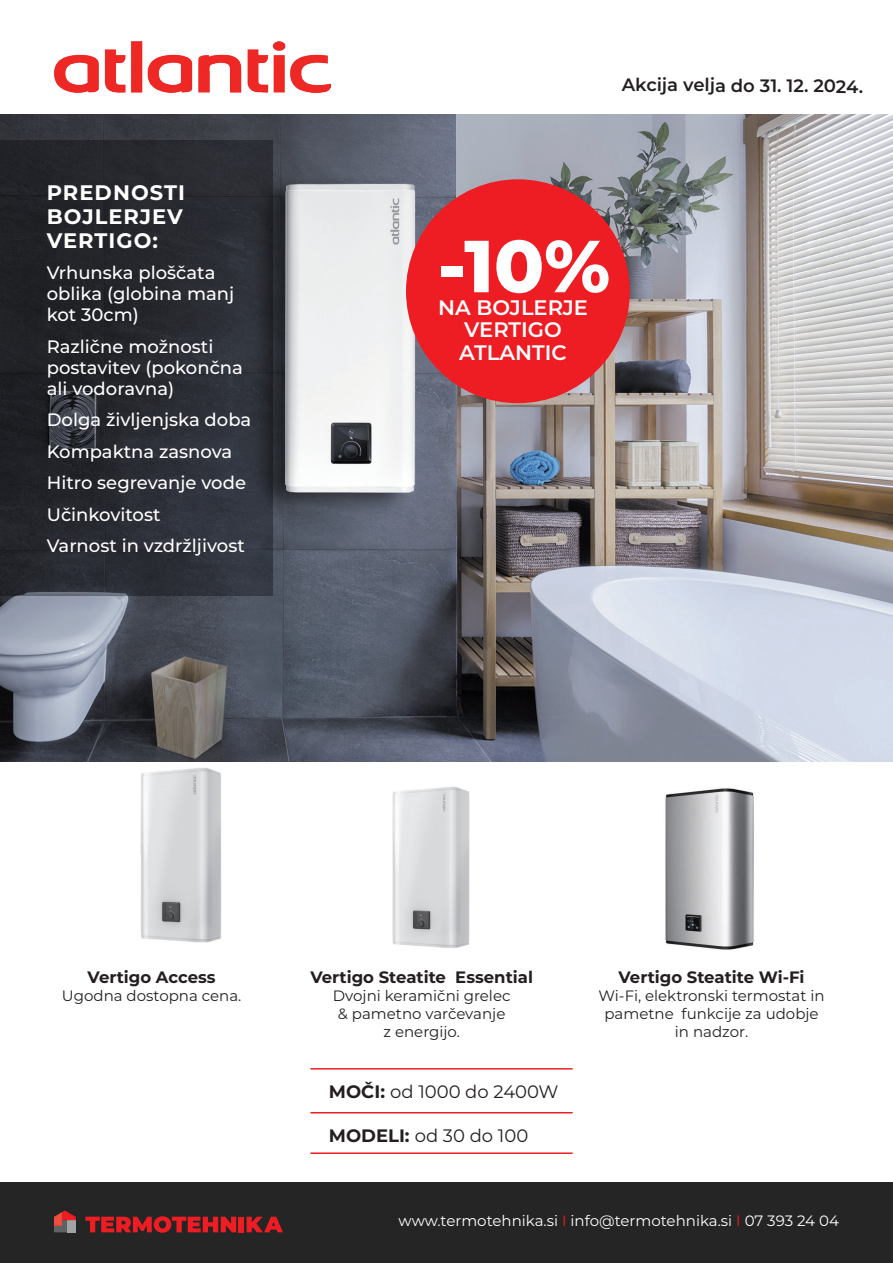
<style>
.page{position:relative;width:893px;height:1263px;background:#fff}
.page>*{position:absolute;margin:0;border:0;box-sizing:border-box;transform-origin:0 0}
.t1{font:800 73.5px "Montserrat";color:#fff}
.t2{font:700 21px "Montserrat";letter-spacing:.05em;color:#fff}
.t3{font:600 21px "Montserrat";color:#fff}
.t4{font:500 18px/21px "Montserrat";color:#fff}
.t5{font:18px "Montserrat";color:#231f20}
.t6{font:600 18px "Montserrat";letter-spacing:-.01em;color:#231f20}
.t7{font:700 16.5px "Montserrat";color:#231f20}
.t8{font:15px "Montserrat";color:#231f20}
.t9{font:15px "Montserrat";color:#fff}
.s1{font-weight:700}
.s2{color:#ee1d23}
</style>
<div class="page">
<img style="left:0;top:115px;width:893px;height:646px">
<div style="left:0;top:1183px;width:893px;height:80px;background:#242524"></div>
<svg style="left:85px;top:1216px;width:151px;height:17px"></svg>
<div style="left:239px;top:1217px;width:5px;height:15px;background:#ee1d23"></div>
<svg style="left:247px;top:1217px;width:36px;height:15px"></svg>
<svg style="left:54px;top:1210px;width:22px;height:22px"></svg>
<img style="left:54px;top:42px;width:276px;height:50px">
<div style="left:406px;top:179px;width:224px;height:224px;background:#ee1d23;border-radius:50%"></div>
<svg style="left:0;top:140px;width:272px;height:455px;background:#282a31"></svg>
<img style="left:140px;top:767px;width:82px;height:176px">
<img style="left:392px;top:786px;width:78px;height:162px">
<img style="left:665px;top:788px;width:89px;height:162px">
<hr style="left:310px;top:1068px;width:263px;height:1px;background:#ee1d23">
<hr style="left:310px;top:1112px;width:263px;height:1px;background:#ee1d23">
<hr style="left:310px;top:1152px;width:263px;height:2px;background:#ee1d23">
<p class="t2" style="left:47px;top:177px;width:140px">PREDNOSTI</p>
<p class="t2" style="left:47px;top:201px;width:138px">BOJLERJEV</p>
<p class="t2" style="left:47px;top:225px;width:113px">VERTIGO:</p>
<p class="t4" style="left:47px;top:262px;width:189px">Vrhunska ploščata oblika (globina manj kot 30cm)</p>
<p class="t4" style="left:47px;top:335px;width:198px">Različne možnosti postavitev (pokončna ali vodoravna)</p>
<p class="t4" style="left:47px;top:409px;width:206px">Dolga življenjska doba</p>
<p class="t4" style="left:47px;top:440px;width:187px">Kompaktna zasnova</p>
<p class="t4" style="left:47px;top:472px;width:201px">Hitro segrevanje vode</p>
<p class="t4" style="left:47px;top:503px;width:115px">Učinkovitost</p>
<p class="t4" style="left:47px;top:535px;width:200px">Varnost in vzdržljivost</p>
<p class="t6" style="left:622px;top:73px;width:243px">Akcija velja do 31. 12. 2024.</p>
<p class="t1" style="left:437px;top:212px;width:174px">-10%</p>
<p class="t3" style="left:438px;top:292px;width:151px">NA BOJLERJE</p>
<p class="t3" style="left:464px;top:315px;width:99px">VERTIGO</p>
<p class="t3" style="left:459px;top:337px;width:109px">ATLANTIC</p>
<p class="t7" style="left:88px;top:965px;width:130px">Vertigo Access</p>
<p class="t8" style="left:62px;top:985px;width:181px">Ugodna dostopna cena.</p>
<p class="t7" style="left:310px;top:965px;width:224px">Vertigo Steatite Essential</p>
<p class="t8" style="left:333px;top:985px;width:179px">Dvojni keramični grelec</p>
<p class="t8" style="left:338px;top:1003px;width:169px">&amp; pametno varčevanje</p>
<p class="t8" style="left:383px;top:1021px;width:78px">z energijo.</p>
<p class="t5" style="left:329px;top:1080px;width:231px"><span class="s1">MOČI:</span> od 1000 do 2400W</p>
<p class="t5" style="left:329px;top:1123px;width:201px"><span class="s1">MODELI:</span> od 30 do 100</p>
<p class="t7" style="left:618px;top:965px;width:188px">Vertigo Steatite Wi-Fi</p>
<p class="t8" style="left:598px;top:985px;width:228px">Wi-Fi, elektronski termostat in</p>
<p class="t8" style="left:604px;top:1003px;width:216px">pametne funkcije za udobje</p>
<p class="t8" style="left:675px;top:1021px;width:75px">in nadzor.</p>
<p class="t9" style="left:399px;top:1210px;width:442px">www.termotehnika.si <span class="s2">I</span> info@termotehnika.si <span class="s2">I</span> 07 393 24 04</p>
</div>
